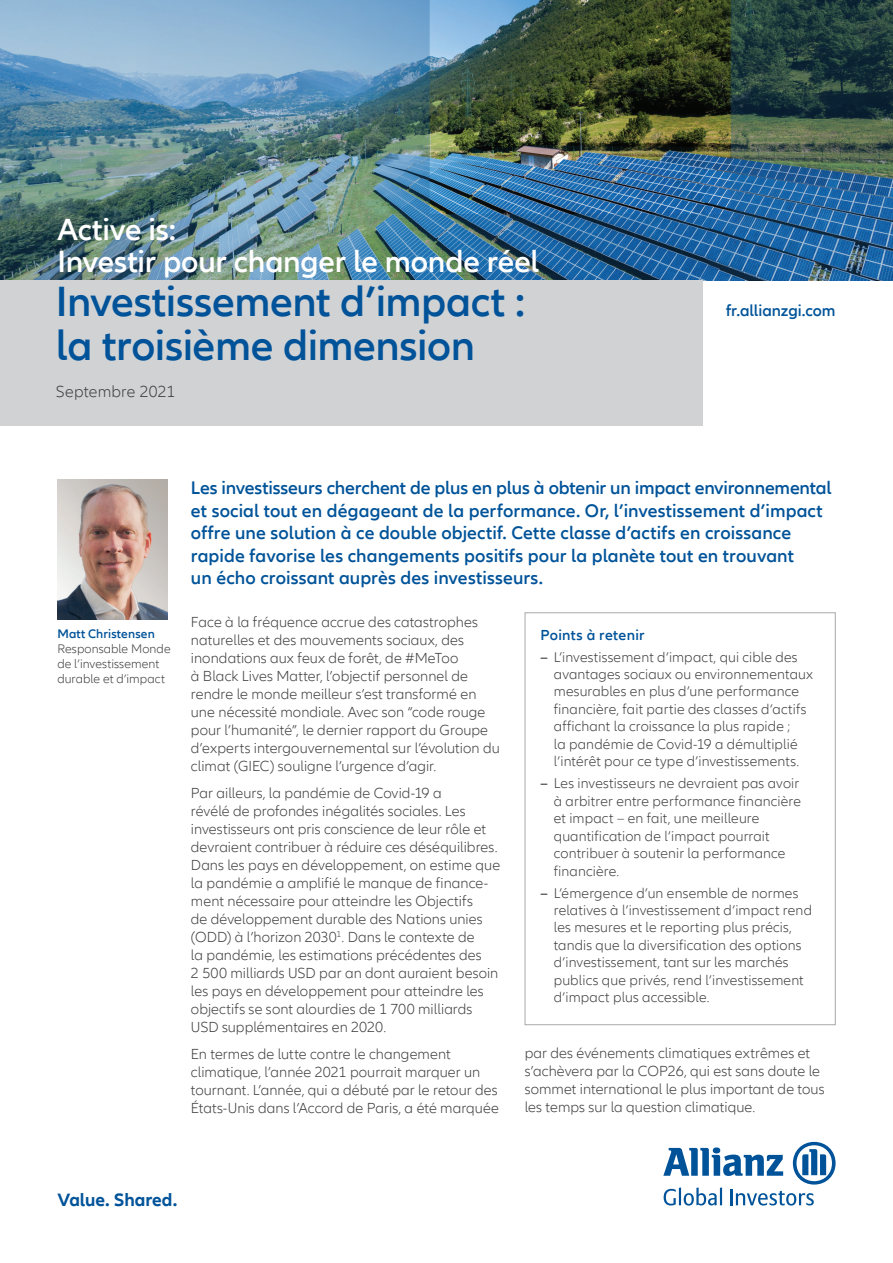
<style>
.page{position:relative;width:893px;height:1263px;background:#fff}
.page>*{position:absolute;margin:0;border:0;box-sizing:border-box;transform-origin:0 0}
.t1{font:600 43.5px "Allianz Neo";letter-spacing:-.01em;color:#015399}
.t2{font:600 31.5px/31.5px "Allianz Neo";letter-spacing:-.005em;color:#fff}
.t3{font:600 18.75px/22.5px "Allianz Neo";letter-spacing:.005em;color:#015399}
.t4{font:700 18.45px "Allianz Neo";letter-spacing:-.005em;color:#015399}
.t5{font:600 16.5px "Allianz Neo";letter-spacing:-.005em;color:#015399}
.t6{font:300 16.5px "Allianz Neo";letter-spacing:.015em;color:#3e3e3f}
.t7{font:300 15px/18px "Allianz Neo";letter-spacing:.005em;color:#3e3e3f}
.t8{font:600 15px "Allianz Neo";letter-spacing:.02em;color:#015399}
.t9{font:300 14.55px/17.4px "Allianz Neo";letter-spacing:.01em;color:#3e3e3f}
.t10{font:300 12.75px/15px "Allianz Neo";letter-spacing:.005em;color:#3e3e3f}
.t11{font:600 12.75px "Allianz Neo";letter-spacing:.01em;color:#015399}
.s1{font-weight:600}
</style>
<div class="page">
<svg style="left:663px;top:1142px;width:173px;height:63px"></svg>
<img style="left:0;top:0;width:893px;height:281px">
<img style="left:57px;top:480px;width:111px;height:139px">
<div style="left:525px;top:612px;width:311px;height:413px;border:1px solid #a8a9ad"></div>
<div style="left:0;top:281px;width:702px;height:145px;background:#d1d2d4"></div>
<h2 class="t2" style="left:57px;top:215px;width:483px">Active is:<br>Investir pour changer le monde réel</h2>
<h1 class="t1" style="left:56px;top:277px;width:471px">Investissement d’impact :</h1>
<h1 class="t1" style="left:56px;top:320px;width:420px">la troisième dimension</h1>
<p class="t6" style="left:56px;top:382px;width:121px">Septembre 2021</p>
<p class="t5" style="left:726px;top:301px;width:111px">fr.allianzgi.com</p>
<p class="t11" style="left:57px;top:626px;width:99px">Matt Christensen</p>
<p class="t10" style="left:57px;top:642px;width:115px">Responsable Monde de l’investissement durable et d’impact</p>
<p class="t3" style="left:191px;top:477px;width:642px">Les investisseurs cherchent de plus en plus à obtenir un impact environnemental et social tout en dégageant de la performance. Or, l’investissement d’impact offre une solution à ce double objectif. Cette classe d’actifs en croissance rapide favorise les changements positifs pour la planète tout en trouvant<br>un écho croissant auprès des investisseurs.</p>
<p class="t7" style="left:191px;top:613px;width:310px">Face à la fréquence accrue des catastrophes naturelles et des mouvements sociaux, des inondations aux feux de forêt, de #MeToo<br>à Black Lives Matter, l’objectif personnel de rendre le monde meilleur s’est transformé en une nécessité mondiale. Avec son “code rouge pour l’humanité”, le dernier rapport du Groupe d’experts intergouvernemental sur l’évolution du climat (GIEC) souligne l’urgence d’agir.</p>
<p class="t7" style="left:191px;top:784px;width:311px">Par ailleurs, la pandémie de Covid-19 a<br>révélé de profondes inégalités sociales. Les investisseurs ont pris conscience de leur rôle et devraient contribuer à réduire ces déséquilibres.<br>Dans les pays en développement, on estime que la pandémie a amplifié le manque de finance&shy;ment nécessaire pour atteindre les Objectifs<br>de développement durable des Nations unies (ODD) à l’horizon 2030<sup>1</sup>. Dans le contexte de<br>la pandémie, les estimations précédentes des<br>2 500 milliards USD par an dont auraient besoin les pays en développement pour atteindre les objectifs se sont alourdies de 1 700 milliards USD supplémentaires en 2020.</p>
<p class="t7" style="left:191px;top:1045px;width:310px">En termes de lutte contre le changement climatique, l’année 2021 pourrait marquer un tournant. L’année, qui a débuté par le retour des États-Unis dans l’Accord de Paris, a été marquée</p>
<p class="t7" style="left:525px;top:1044px;width:301px">par des événements climatiques extrêmes et s’achèvera par la COP26, qui est sans doute le sommet international le plus important de tous les temps sur la question climatique.</p>
<p class="t8" style="left:540px;top:626px;width:106px">Points à retenir</p>
<p class="t9" style="left:554px;top:648px;width:261px;text-indent:-14px"><span class="s1">–</span> L’investissement d’impact, qui cible des avantages sociaux ou environnementaux mesurables en plus d’une performance financière, fait partie des classes d’actifs affichant la croissance la plus rapide ;<br>la pandémie de Covid-19 a démultiplié l’intérêt pour ce type d’investissements.</p>
<p class="t9" style="left:554px;top:775px;width:249px;text-indent:-14px"><span class="s1">–</span> Les investisseurs ne devraient pas avoir à arbitrer entre performance financière et impact – en fait, une meilleure quantification de l’impact pourrait contribuer à soutenir la performance financière.</p>
<p class="t9" style="left:554px;top:884px;width:260px;text-indent:-14px"><span class="s1">–</span> L’émergence d’un ensemble de normes relatives à l’investissement d’impact rend les mesures et le reporting plus précis, tandis que la diversification des options d’investissement, tant sur les marchés publics que privés, rend l’investissement d’impact plus accessible.</p>
<p class="t4" style="left:57px;top:1189px;width:121px">Value. Shared.</p>
</div>
